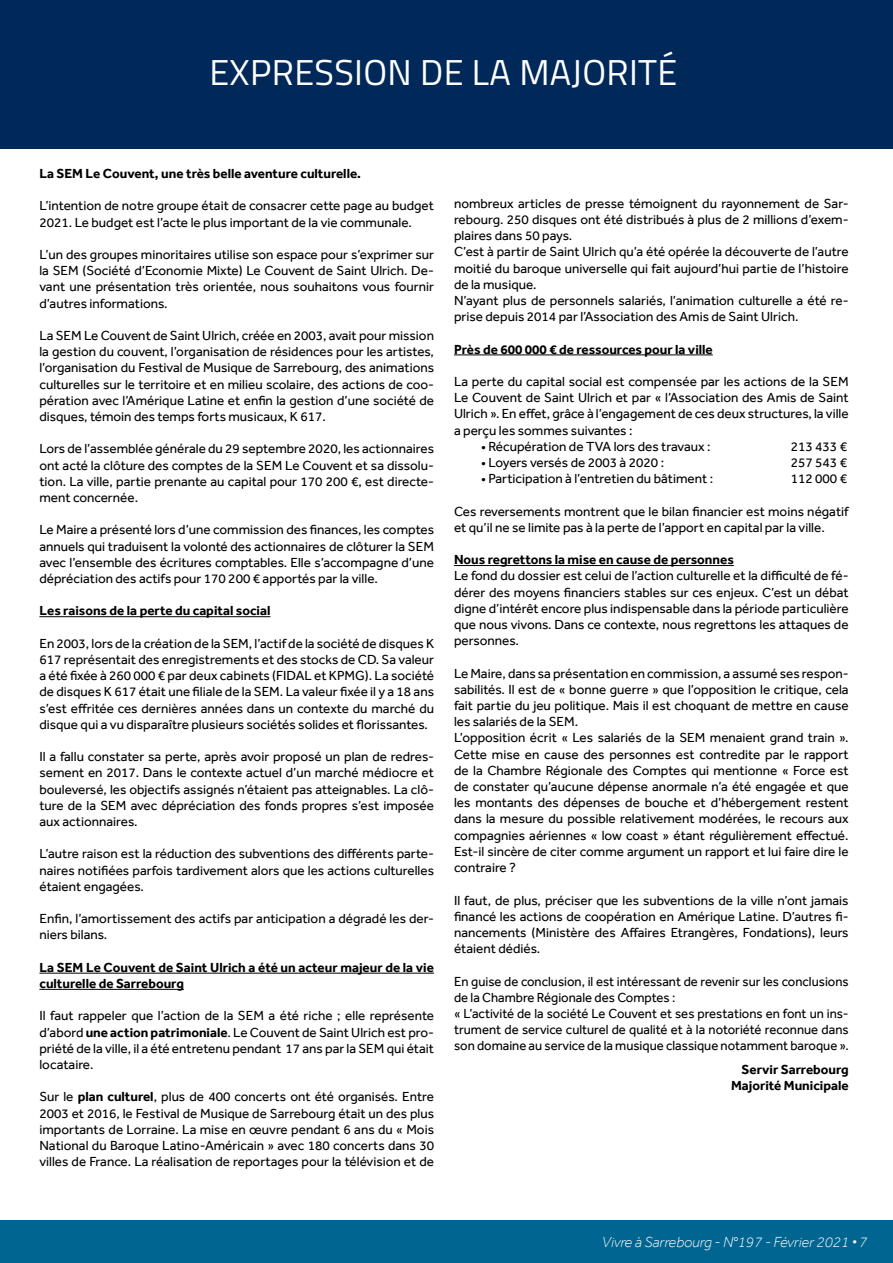
<style>
.page{position:relative;width:893px;height:1263px;background:#fff}
.page>*{position:absolute;margin:0;border:0;box-sizing:border-box;transform-origin:0 0}
.t1{font:36px "Titillium Web";letter-spacing:.01em;color:#fff}
.t2{font:italic 300 15px "Effra";color:#fff}
.t3{font:13.5px/16.2px "Effra";color:#000;text-align:justify}
.t4{font:700 13.5px/16.2px "Effra";color:#000}
.s1{font-weight:700}
</style>
<div class="page">
<hr style="left:39px;top:616px;width:231px;height:1px;background:#000">
<hr style="left:39px;top:973px;width:395px;height:1px;background:#000">
<hr style="left:39px;top:989px;width:145px;height:1px;background:#000">
<hr style="left:454px;top:355px;width:259px;height:1px;background:#000">
<hr style="left:454px;top:565px;width:280px;height:1px;background:#000">
<div style="left:0;top:1221px;width:893px;height:42px;background:#006590"></div>
<div style="left:0;top:0;width:893px;height:148px;background:#00295a"></div>
<h1 class="t1" style="left:209px;top:46px;width:470px">EXPRESSION DE LA MAJORITÉ</h1>
<p class="t4" style="left:39px;top:165px;width:323px">La SEM Le Couvent, une très belle aventure culturelle.</p>
<p class="t3" style="left:39px;top:198px;width:396px">L’intention de notre groupe était de consacrer cette page au budget<br>2021. Le budget est l’acte le plus important de la vie communale.</p>
<p class="t3" style="left:39px;top:246px;width:396px">L’un des groupes minoritaires utilise son espace pour s’exprimer sur la SEM (Société d’Economie Mixte) Le Couvent de Saint Ulrich. De&shy;vant une présentation très orientée, nous souhaitons vous fournir d’autres informations.</p>
<p class="t3" style="left:39px;top:327px;width:396px">La SEM Le Couvent de Saint Ulrich, créée en 2003, avait pour mission la gestion du couvent, l’organisation de résidences pour les artistes, l’organisation du Festival de Musique de Sarrebourg, des animations culturelles sur le territoire et en milieu scolaire, des actions de coo&shy;pération avec l’Amérique Latine et enfin la gestion d’une société de disques, témoin des temps forts musicaux, K 617.</p>
<p class="t3" style="left:39px;top:441px;width:396px">Lors de l’assemblée générale du 29 septembre 2020, les actionnaires ont acté la clôture des comptes de la SEM Le Couvent et sa dissolu&shy;tion. La ville, partie prenante au capital pour 170 200 €, est directe&shy;ment concernée.</p>
<p class="t3" style="left:39px;top:522px;width:396px">Le Maire a présenté lors d’une commission des finances, les comptes annuels qui traduisent la volonté des actionnaires de clôturer la SEM avec l’ensemble des écritures comptables. Elle s’accompagne d’une dépréciation des actifs pour 170 200 € apportés par la ville.</p>
<p class="t4" style="left:39px;top:603px;width:232px">Les raisons de la perte du capital social</p>
<p class="t3" style="left:39px;top:635px;width:396px">En 2003, lors de la création de la SEM, l’actif de la société de disques K 617 représentait des enregistrements et des stocks de CD. Sa valeur a été fixée à 260 000 € par deux cabinets (FIDAL et KPMG). La société de disques K 617 était une filiale de la SEM. La valeur fixée il y a 18 ans s’est effritée ces dernières années dans un contexte du marché du disque qui a vu disparaître plusieurs sociétés solides et florissantes.</p>
<p class="t3" style="left:39px;top:748px;width:396px">Il a fallu constater sa perte, après avoir proposé un plan de redres&shy;sement en 2017. Dans le contexte actuel d’un marché médiocre et bouleversé, les objectifs assignés n’étaient pas atteignables. La clô&shy;ture de la SEM avec dépréciation des fonds propres s’est imposée aux actionnaires.</p>
<p class="t3" style="left:39px;top:846px;width:396px">L’autre raison est la réduction des subventions des différents parte&shy;naires notifiées parfois tardivement alors que les actions culturelles étaient engagées.</p>
<p class="t3" style="left:39px;top:910px;width:396px">Enfin, l’amortissement des actifs par anticipation a dégradé les der&shy;niers bilans.</p>
<p class="t4" style="left:39px;top:959px;width:396px">La SEM Le Couvent de Saint Ulrich a été un acteur majeur de la vie culturelle de Sarrebourg</p>
<p class="t3" style="left:39px;top:1008px;width:396px">Il faut rappeler que l’action de la SEM a été riche ; elle représente d’abord <span class="s1">une action patrimoniale</span>. Le Couvent de Saint Ulrich est pro&shy;priété de la ville, il a été entretenu pendant 17 ans par la SEM qui était locataire.</p>
<p class="t3" style="left:39px;top:1089px;width:396px">Sur le <span class="s1">plan culturel</span>, plus de 400 concerts ont été organisés. Entre 2003 et 2016, le Festival de Musique de Sarrebourg était un des plus importants de Lorraine. La mise en œuvre pendant 6 ans du « Mois National du Baroque Latino-Américain » avec 180 concerts dans 30 villes de France. La réalisation de reportages pour la télévision et de</p>
<p class="t3" style="left:454px;top:195px;width:396px;text-align:left">nombreux articles de presse témoignent du rayonnement de Sar&shy;rebourg. 250 disques ont été distribués à plus de 2 millions d’exem&shy;plaires dans 50 pays.<br>C’est à partir de Saint Ulrich qu’a été opérée la découverte de l’autre moitié du baroque universelle qui fait aujourd’hui partie de l’histoire de la musique.<br>N’ayant plus de personnels salariés, l’animation culturelle a été re&shy;prise depuis 2014 par l’Association des Amis de Saint Ulrich.</p>
<p class="t4" style="left:454px;top:341px;width:260px">Près de 600 000 € de ressources pour la ville</p>
<p class="t3" style="left:454px;top:373px;width:396px">La perte du capital social est compensée par les actions de la SEM Le Couvent de Saint Ulrich et par « l’Association des Amis de Saint Ulrich ». En effet, grâce à l’engagement de ces deux structures, la ville a perçu les sommes suivantes :</p>
<p class="t3" style="left:481px;top:438px;width:231px">• Récupération de TVA lors des travaux :</p>
<p class="t3" style="left:791px;top:438px;width:58px">213 433 €</p>
<p class="t3" style="left:481px;top:454px;width:185px">• Loyers versés de 2003 à 2020 :</p>
<p class="t3" style="left:791px;top:454px;width:58px">257 543 €</p>
<p class="t3" style="left:481px;top:470px;width:234px">• Participation à l’entretien du bâtiment :</p>
<p class="t3" style="left:791px;top:470px;width:58px">112 000 €</p>
<p class="t3" style="left:454px;top:503px;width:396px">Ces reversements montrent que le bilan financier est moins négatif et qu’il ne se limite pas à la perte de l’apport en capital par la ville.</p>
<p class="t4" style="left:454px;top:551px;width:281px">Nous regrettons la mise en cause de personnes</p>
<p class="t3" style="left:454px;top:568px;width:396px">Le fond du dossier est celui de l’action culturelle et la difficulté de fé&shy;dérer des moyens financiers stables sur ces enjeux. C’est un débat digne d’intérêt encore plus indispensable dans la période particulière que nous vivons. Dans ce contexte, nous regrettons les attaques de personnes.</p>
<p class="t3" style="left:454px;top:665px;width:396px;text-align:left">Le Maire, dans sa présentation en commission, a assumé ses respon&shy;sabilités. Il est de « bonne guerre » que l’opposition le critique, cela fait partie du jeu politique. Mais il est choquant de mettre en cause les salariés de la SEM.<br>L’opposition écrit « Les salariés de la SEM menaient grand train ».<br>Cette mise en cause des personnes est contredite par le rapport de la Chambre Régionale des Comptes qui mentionne « Force est de constater qu’aucune dépense anormale n’a été engagée et que les montants des dépenses de bouche et d’hébergement restent dans la mesure du possible relativement modérées, le recours aux compagnies aériennes « low coast » étant régulièrement effectué.<br>Est-il sincère de citer comme argument un rapport et lui faire dire le contraire ?</p>
<p class="t3" style="left:454px;top:892px;width:396px">Il faut, de plus, préciser que les subventions de la ville n’ont jamais financé les actions de coopération en Amérique Latine. D’autres fi&shy;nancements (Ministère des Affaires Etrangères, Fondations), leurs étaient dédiés.</p>
<p class="t3" style="left:454px;top:973px;width:396px;text-align:left">En guise de conclusion, il est intéressant de revenir sur les conclusions de la Chambre Régionale des Comptes :<br>« L’activité de la société Le Couvent et ses prestations en font un ins&shy;trument de service culturel de qualité et à la notoriété reconnue dans son domaine au service de la musique classique notamment baroque ».</p>
<p class="t4" style="left:731px;top:1061px;width:119px;text-align:right">Servir Sarrebourg<br>Majorité Municipale</p>
<p class="t2" style="left:602px;top:1233px;width:267px">Vivre à Sarrebourg - N°197 - Février 2021 • 7</p>
</div>
